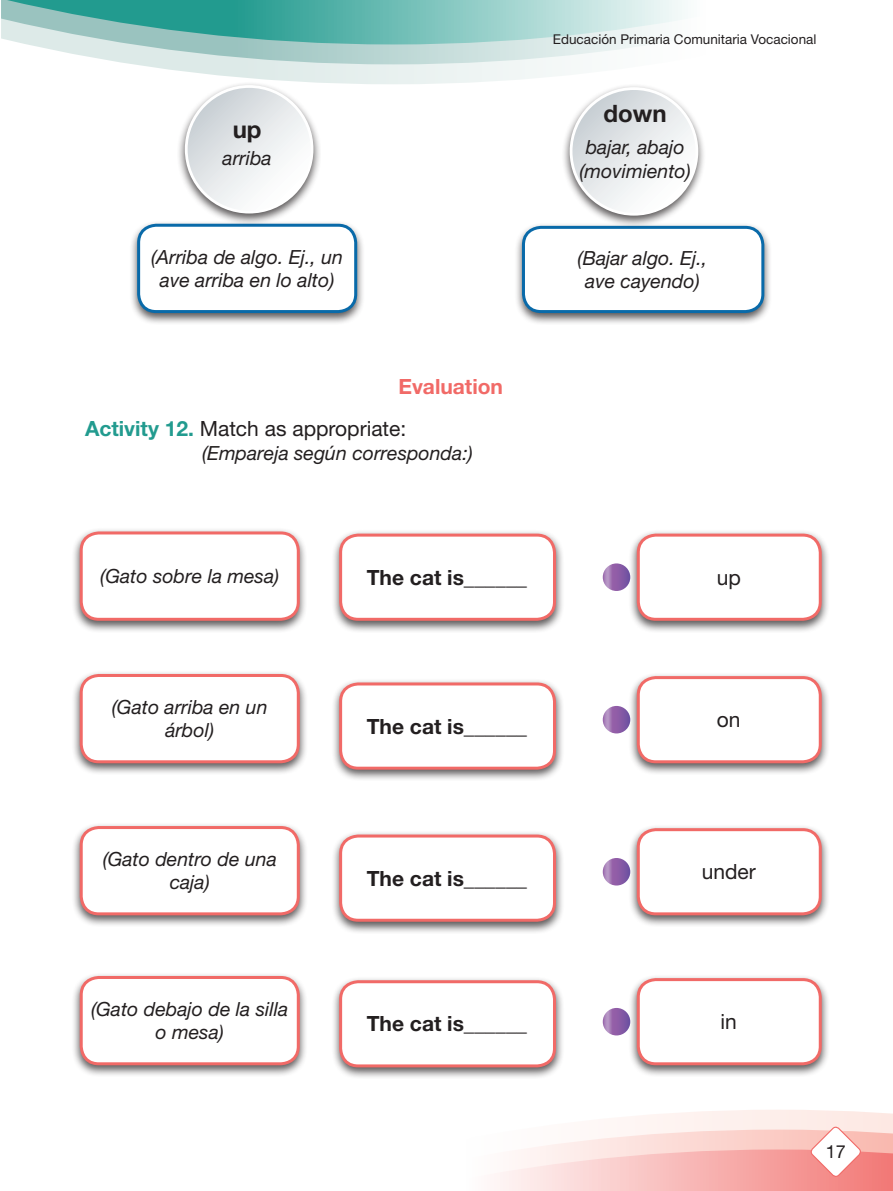
<style>
.page{position:relative;width:893px;height:1191px;background:#fff}
.page>*{position:absolute;margin:0;border:0;box-sizing:border-box;transform-origin:0 0}
.t1{font:700 24px "Helvetica Neue LT Std";color:#231f20}
.t2{font:700 21px "Helvetica Neue LT Std";color:#231f20}
.t3{font:21px/42.2px "Helvetica Neue LT Std";color:#231f20}
.t4{font:italic 19.5px/23.4px "Helvetica Neue LT Std";color:#231f20;text-align:center}
.t5{font:18px "Helvetica Neue LT Std";color:#231f20}
.t6{font:13.5px "Helvetica Neue LT Std";color:#231f20}
.s1{font-weight:700;color:#f16a67}
.s2{font-weight:700;color:#229b8f}
</style>
<div class="page">
<svg style="left:133px;top:64px;width:432px;height:20px;fill:#eaf2f1"></svg>
<svg style="left:26px;top:44px;width:625px;height:20px"></svg>
<svg style="left:1px;top:0;width:684px;height:44px"></svg>
<svg style="left:497px;top:1110px;width:396px;height:81px"></svg>
<div style="left:129px;top:220px;width:236px;height:105px;background:#231f20;opacity:.75"></div>
<div style="left:139px;top:225px;width:217px;height:86px;background:#fff;border-radius:18px"></div>
<div style="left:137px;top:224px;width:220px;height:89px;border:3px solid #096aa9;border-radius:18px"></div>
<div style="left:177px;top:81px;width:144px;height:145px;background:#231f20;opacity:.75"></div>
<svg style="left:185px;top:85px;width:128px;height:128px"></svg>
<svg style="left:188px;top:88px;width:123px;height:123px"></svg>
<div style="left:514px;top:222px;width:258px;height:103px;background:#231f20;opacity:.75"></div>
<div style="left:523px;top:227px;width:240px;height:84px;background:#fff;border-radius:18px"></div>
<div style="left:522px;top:226px;width:242px;height:87px;border:3px solid #096aa9;border-radius:18px"></div>
<div style="left:561px;top:83px;width:145px;height:145px;background:#231f20;opacity:.75"></div>
<svg style="left:570px;top:87px;width:128px;height:129px"></svg>
<svg style="left:572px;top:90px;width:123px;height:123px"></svg>
<div style="left:72px;top:527px;width:236px;height:106px;background:#231f20;opacity:.75"></div>
<div style="left:81px;top:533px;width:217px;height:86px;background:#fff;border-radius:18px"></div>
<div style="left:80px;top:531px;width:220px;height:90px;border:3px solid #f16a67;border-radius:18px"></div>
<div style="left:72px;top:670px;width:236px;height:106px;background:#231f20;opacity:.75"></div>
<div style="left:81px;top:675px;width:217px;height:87px;background:#fff;border-radius:18px"></div>
<div style="left:80px;top:674px;width:220px;height:89px;border:3px solid #f16a67;border-radius:18px"></div>
<div style="left:72px;top:822px;width:236px;height:106px;background:#231f20;opacity:.75"></div>
<div style="left:81px;top:827px;width:217px;height:87px;background:#fff;border-radius:18px"></div>
<div style="left:80px;top:826px;width:220px;height:89px;border:3px solid #f16a67;border-radius:18px"></div>
<div style="left:72px;top:972px;width:236px;height:105px;background:#231f20;opacity:.75"></div>
<div style="left:81px;top:977px;width:217px;height:86px;background:#fff;border-radius:18px"></div>
<div style="left:80px;top:976px;width:220px;height:89px;border:3px solid #f16a67;border-radius:18px"></div>
<div style="left:331px;top:529px;width:233px;height:104px;background:#231f20;opacity:.75"></div>
<div style="left:341px;top:535px;width:213px;height:84px;background:#fff;border-radius:18px"></div>
<div style="left:339px;top:533px;width:217px;height:88px;border:3px solid #f16a67;border-radius:18px"></div>
<div style="left:331px;top:678px;width:233px;height:104px;background:#231f20;opacity:.75"></div>
<div style="left:341px;top:684px;width:213px;height:84px;background:#fff;border-radius:18px"></div>
<div style="left:339px;top:682px;width:217px;height:87px;border:3px solid #f16a67;border-radius:18px"></div>
<div style="left:331px;top:830px;width:233px;height:104px;background:#231f20;opacity:.75"></div>
<div style="left:341px;top:836px;width:213px;height:84px;background:#fff;border-radius:18px"></div>
<div style="left:339px;top:834px;width:217px;height:87px;border:3px solid #f16a67;border-radius:18px"></div>
<div style="left:331px;top:976px;width:233px;height:104px;background:#231f20;opacity:.75"></div>
<div style="left:341px;top:981px;width:213px;height:85px;background:#fff;border-radius:18px"></div>
<div style="left:339px;top:980px;width:217px;height:87px;border:3px solid #f16a67;border-radius:18px"></div>
<div style="left:629px;top:529px;width:201px;height:104px;background:#231f20;opacity:.75"></div>
<div style="left:638px;top:535px;width:182px;height:84px;background:#fff;border-radius:18px"></div>
<div style="left:637px;top:533px;width:185px;height:88px;border:3px solid #f16a67;border-radius:18px"></div>
<div style="left:629px;top:672px;width:201px;height:104px;background:#231f20;opacity:.75"></div>
<div style="left:638px;top:677px;width:182px;height:85px;background:#fff;border-radius:18px"></div>
<div style="left:637px;top:676px;width:185px;height:87px;border:3px solid #f16a67;border-radius:18px"></div>
<div style="left:629px;top:824px;width:201px;height:104px;background:#231f20;opacity:.75"></div>
<div style="left:638px;top:829px;width:182px;height:85px;background:#fff;border-radius:18px"></div>
<div style="left:637px;top:828px;width:185px;height:87px;border:3px solid #f16a67;border-radius:18px"></div>
<div style="left:629px;top:974px;width:201px;height:103px;background:#231f20;opacity:.75"></div>
<div style="left:638px;top:979px;width:182px;height:84px;background:#fff;border-radius:18px"></div>
<div style="left:637px;top:978px;width:185px;height:87px;border:3px solid #f16a67;border-radius:18px"></div>
<svg style="left:603px;top:563px;width:27px;height:28px"></svg>
<svg style="left:603px;top:706px;width:27px;height:27px"></svg>
<svg style="left:603px;top:858px;width:27px;height:27px"></svg>
<svg style="left:603px;top:1008px;width:27px;height:27px"></svg>
<p class="t1" style="left:233px;top:114px;width:30px">up</p>
<p class="t4" style="left:223px;top:146px;width:51px">arriba</p>
<p class="t4" style="left:151px;top:245px;width:193px">(Arriba de algo. Ej., un ave arriba en lo alto)</p>
<p class="t3" style="left:85px;top:365px;width:419px;text-indent:313px"><span class="s1">Evaluation<br></span><span class="s2">Activity 12.</span> Match as appropriate:</p>
<p class="t4" style="left:202px;top:440px;width:272px">(Empareja según corresponda:)</p>
<p class="t6" style="left:553px;top:31px;width:265px">Educación Primaria Comunitaria Vocacional</p>
<p class="t1" style="left:604px;top:99px;width:65px">down</p>
<p class="t4" style="left:580px;top:135px;width:113px">bajar, abajo (movimiento)</p>
<p class="t4" style="left:578px;top:246px;width:131px">(Bajar algo. Ej., ave cayendo)</p>
<p class="t4" style="left:100px;top:564px;width:180px">(Gato sobre la mesa)</p>
<p class="t2" style="left:367px;top:564px;width:162px">The cat is______</p>
<p class="t3" style="left:717px;top:556px;width:26px">up</p>
<p class="t4" style="left:112px;top:695px;width:157px">(Gato arriba en un árbol)</p>
<p class="t4" style="left:103px;top:847px;width:176px">(Gato dentro de una caja)</p>
<p class="t4" style="left:91px;top:997px;width:199px">(Gato debajo de la silla o mesa)</p>
<p class="t2" style="left:367px;top:713px;width:162px">The cat is______</p>
<p class="t2" style="left:367px;top:865px;width:162px">The cat is______</p>
<p class="t2" style="left:367px;top:1010px;width:162px">The cat is______</p>
<p class="t3" style="left:717px;top:698px;width:25px">on</p>
<p class="t3" style="left:702px;top:850px;width:56px">under</p>
<p class="t3" style="left:721px;top:1000px;width:18px">in</p>
<p class="t5" style="left:826px;top:1141px;width:22px">17</p>
</div>
